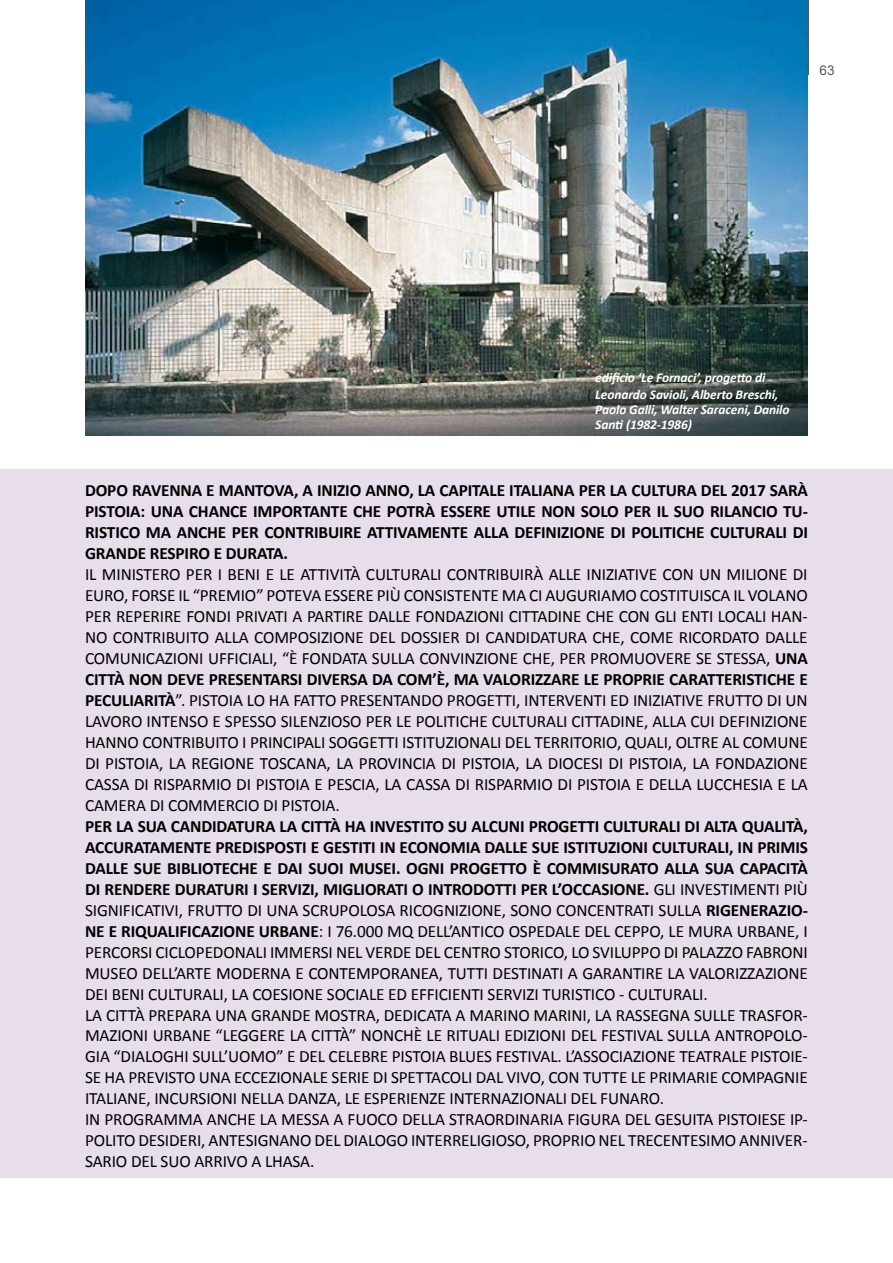
<style>
.page{position:relative;width:893px;height:1263px;background:#fff}
.page>*{position:absolute;margin:0;border:0;box-sizing:border-box;transform-origin:0 0}
.t1{font:17.25px/21px "Calibri";letter-spacing:-.01em;color:#000;text-align:justify}
.t2{font:700 17.25px/21px "Calibri";letter-spacing:-.01em;color:#000;text-align:justify}
.t3{font:italic 700 13.5px/16.6px "Calibri";letter-spacing:-.01em;color:#fff}
.t4{font:13.5px "Arial";color:#58585a}
.s1{font-weight:700}
</style>
<div class="page">
<img style="left:85px;top:0;width:723px;height:435px">
<div style="left:0;top:470px;width:893px;height:708px;background:#e7ddeb"></div>
<hr style="left:807px;top:0;width:1px;height:75px;background:#58585a">
<p class="t4" style="left:820px;top:61px;width:17px">63</p>
<p class="t3" style="left:595px;top:369px;width:185px">edificio ‘Le Fornaci’, progetto di<br>Leonardo Savioli, Alberto Breschi,</p>
<p class="t3" style="left:595px;top:402px;width:196px;line-height:15px">Paolo Galli, Walter Saraceni, Danilo<br>Santi (1982-1986)</p>
<p class="t2" style="left:85px;top:479px;width:724px">DOPO RAVENNA E MANTOVA, A INIZIO ANNO, LA CAPITALE ITALIANA PER LA CULTURA DEL 2017 SARÀ PISTOIA: UNA CHANCE IMPORTANTE CHE POTRÀ ESSERE UTILE NON SOLO PER IL SUO RILANCIO TU-RISTICO MA ANCHE PER CONTRIBUIRE ATTIVAMENTE ALLA DEFINIZIONE DI POLITICHE CULTURALI DI GRANDE RESPIRO E DURATA.</p>
<p class="t1" style="left:85px;top:563px;width:724px">IL MINISTERO PER I BENI E LE ATTIVITÀ CULTURALI CONTRIBUIRÀ ALLE INIZIATIVE CON UN MILIONE DI EURO, FORSE IL “PREMIO” POTEVA ESSERE PIÙ CONSISTENTE MA CI AUGURIAMO COSTITUISCA IL VOLANO PER REPERIRE FONDI PRIVATI A PARTIRE DALLE FONDAZIONI CITTADINE CHE CON GLI ENTI LOCALI HAN-NO CONTRIBUITO ALLA COMPOSIZIONE DEL DOSSIER DI CANDIDATURA CHE, COME RICORDATO DALLE COMUNICAZIONI UFFICIALI, “È FONDATA SULLA CONVINZIONE CHE, PER PROMUOVERE SE STESSA, <span class="s1">UNA CITTÀ NON DEVE PRESENTARSI DIVERSA DA COM’È, MA VALORIZZARE LE PROPRIE CARATTERISTICHE E PECULIARITÀ</span>”. PISTOIA LO HA FATTO PRESENTANDO PROGETTI, INTERVENTI ED INIZIATIVE FRUTTO DI UN LAVORO INTENSO E SPESSO SILENZIOSO PER LE POLITICHE CULTURALI CITTADINE, ALLA CUI DEFINIZIONE HANNO CONTRIBUITO I PRINCIPALI SOGGETTI ISTITUZIONALI DEL TERRITORIO, QUALI, OLTRE AL COMUNE DI PISTOIA, LA REGIONE TOSCANA, LA PROVINCIA DI PISTOIA, LA DIOCESI DI PISTOIA, LA FONDAZIONE CASSA DI RISPARMIO DI PISTOIA E PESCIA, LA CASSA DI RISPARMIO DI PISTOIA E DELLA LUCCHESIA E LA CAMERA DI COMMERCIO DI PISTOIA.</p>
<p class="t1" style="left:85px;top:815px;width:724px;text-align:left"><span class="s1">PER LA SUA CANDIDATURA LA CITTÀ HA INVESTITO SU ALCUNI PROGETTI CULTURALI DI ALTA QUALITÀ, ACCURATAMENTE PREDISPOSTI E GESTITI IN ECONOMIA DALLE SUE ISTITUZIONI CULTURALI, IN PRIMIS DALLE SUE BIBLIOTECHE E DAI SUOI MUSEI. OGNI PROGETTO È COMMISURATO ALLA SUA CAPACITÀ DI RENDERE DURATURI I SERVIZI, MIGLIORATI O INTRODOTTI PER L’OCCASIONE.</span> GLI INVESTIMENTI PIÙ SIGNIFICATIVI, FRUTTO DI UNA SCRUPOLOSA RICOGNIZIONE, SONO CONCENTRATI SULLA <span class="s1">RIGENERAZIO-NE E RIQUALIFICAZIONE URBANE</span>: I 76.000 MQ DELL’ANTICO OSPEDALE DEL CEPPO, LE MURA URBANE, I PERCORSI CICLOPEDONALI IMMERSI NEL VERDE DEL CENTRO STORICO, LO SVILUPPO DI PALAZZO FABRONI MUSEO DELL’ARTE MODERNA E CONTEMPORANEA, TUTTI DESTINATI A GARANTIRE LA VALORIZZAZIONE DEI BENI CULTURALI, LA COESIONE SOCIALE ED EFFICIENTI SERVIZI TURISTICO - CULTURALI.<br>LA CITTÀ PREPARA UNA GRANDE MOSTRA, DEDICATA A MARINO MARINI, LA RASSEGNA SULLE TRASFOR-MAZIONI URBANE “LEGGERE LA CITTÀ” NONCHÈ LE RITUALI EDIZIONI DEL FESTIVAL SULLA ANTROPOLO-GIA “DIALOGHI SULL’UOMO” E DEL CELEBRE PISTOIA BLUES FESTIVAL. L’ASSOCIAZIONE TEATRALE PISTOIE-SE HA PREVISTO UNA ECCEZIONALE SERIE DI SPETTACOLI DAL VIVO, CON TUTTE LE PRIMARIE COMPAGNIE ITALIANE, INCURSIONI NELLA DANZA, LE ESPERIENZE INTERNAZIONALI DEL FUNARO.<br>IN PROGRAMMA ANCHE LA MESSA A FUOCO DELLA STRAORDINARIA FIGURA DEL GESUITA PISTOIESE IP-POLITO DESIDERI, ANTESIGNANO DEL DIALOGO INTERRELIGIOSO, PROPRIO NEL TRECENTESIMO ANNIVER-SARIO DEL SUO ARRIVO A LHASA.</p>
</div>
